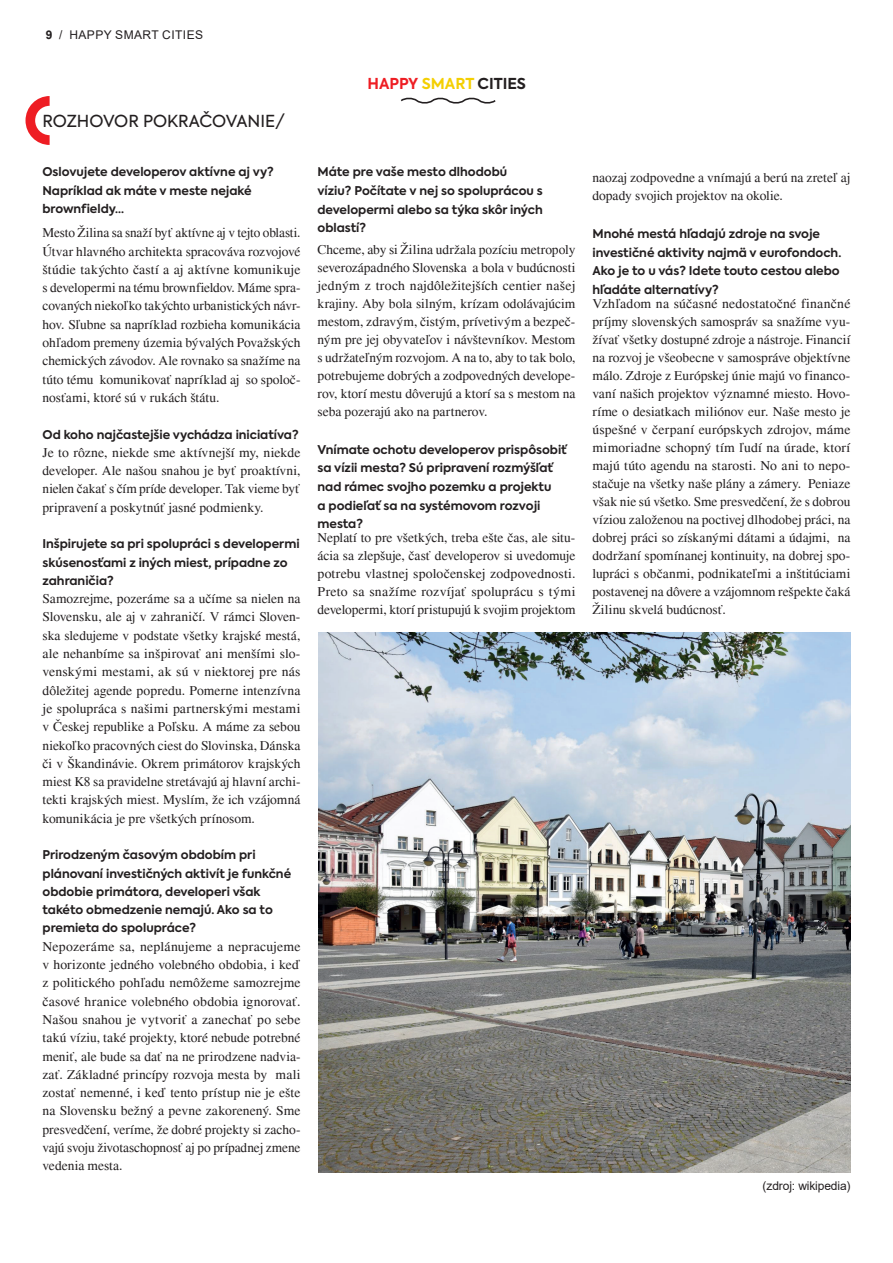
<style>
.page{position:relative;width:893px;height:1263px;background:#fff}
.page>*{position:absolute;margin:0;border:0;box-sizing:border-box;transform-origin:0 0}
.t1{font:16.5px "Axiforma";color:#231f20}
.t2{font:700 15px "Axiforma";color:#231f20}
.t3{font:13.5px/18.3px "Times";color:#231f20;text-align:justify}
.t4{font:700 12px/18.3px "Axiforma";color:#231f20}
.t5{font:12px "Arial";letter-spacing:.035em;color:#231f20}
.t6{font:12px "Arial";letter-spacing:-.01em;color:#231f20}
.s1{font-weight:700}
.s2{color:#ee1d23}
.s3{color:#f4cf02}
</style>
<div class="page">
<img style="left:318px;top:633px;width:532px;height:539px">
<svg style="left:401px;top:97px;width:95px;height:7px"></svg>
<svg style="left:26px;top:96px;width:24px;height:49px"></svg>
<p class="t5" style="left:46px;top:26px;width:159px"><span class="s1">9</span> / HAPPY SMART CITIES</p>
<p class="t1" style="left:43px;top:110px;width:244px">ROZHOVOR POKRAČOVANIE/</p>
<p class="t4" style="left:43px;top:163px;width:233px">Oslovujete developerov aktívne aj vy?<br>Napríklad ak máte v meste nejaké brownfieldy...</p>
<p class="t3" style="left:43px;top:224px;width:259px">Mesto Žilina sa snaží byť aktívne aj v tejto oblasti.<br>Útvar hlavného architekta spracováva rozvojové štúdie takýchto častí a aj aktívne komunikuje s developermi na tému brownfieldov. Máme spra&shy;covaných niekoľko takýchto urbanistických návr&shy;hov. Sľubne sa napríklad rozbieha komunikácia ohľadom premeny územia bývalých Považských chemických závodov. Ale rovnako sa snažíme na túto tému komunikovať napríklad aj so spoloč&shy;nosťami, ktoré sú v rukách štátu.</p>
<p class="t4" style="left:43px;top:425px;width:258px">Od koho najčastejšie vychádza iniciatíva?</p>
<p class="t3" style="left:43px;top:443px;width:259px">Je to rôzne, niekde sme aktívnejší my, niekde developer. Ale našou snahou je byť proaktívni, nielen čakať s čím príde developer. Tak vieme byť pripravení a poskytnúť jasné podmienky.</p>
<p class="t4" style="left:43px;top:535px;width:259px">Inšpirujete sa pri spolupráci s developermi skúsenosťami z iných miest, prípadne zo zahraničia?</p>
<p class="t3" style="left:43px;top:590px;width:259px">Samozrejme, pozeráme sa a učíme sa nielen na Slovensku, ale aj v zahraničí. V rámci Sloven&shy;ska sledujeme v podstate všetky krajské mestá, ale nehanbíme sa inšpirovať ani menšími slo&shy;venskými mestami, ak sú v niektorej pre nás dôležitej agende popredu. Pomerne intenzívna je spolupráca s našimi partnerskými mestami v Českej republike a Poľsku. A máme za sebou niekoľko pracovných ciest do Slovinska, Dánska či v Škandinávie. Okrem primátorov krajských miest K8 sa pravidelne stretávajú aj hlavní archi&shy;tekti krajských miest. Myslím, že ich vzájomná komunikácia je pre všetkých prínosom.</p>
<p class="t4" style="left:43px;top:846px;width:250px">Prirodzeným časovým obdobím pri plánovaní investičných aktivít je funkčné obdobie primátora, developeri však takéto obmedzenie nemajú. Ako sa to premieta do spolupráce?</p>
<p class="t3" style="left:43px;top:937px;width:259px">Nepozeráme sa, neplánujeme a nepracujeme v horizonte jedného volebného obdobia, i keď z politického pohľadu nemôžeme samozrejme časové hranice volebného obdobia ignorovať.<br>Našou snahou je vytvoriť a zanechať po sebe takú víziu, také projekty, ktoré nebude potrebné meniť, ale bude sa dať na ne prirodzene nadvia&shy;zať. Základné princípy rozvoja mesta by mali zostať nemenné, i keď tento prístup nie je ešte na Slovensku bežný a pevne zakorenený. Sme presvedčení, veríme, že dobré projekty si zacho&shy;vajú svoju životaschopnosť aj po prípadnej zmene vedenia mesta.</p>
<p class="t2" style="left:368px;top:74px;width:160px"><span class="s2">HAPPY</span> <span class="s3">SMART</span> CITIES</p>
<p class="t4" style="left:317px;top:163px;width:227px">Máte pre vaše mesto dlhodobú víziu? Počítate v nej so spoluprácou s developermi alebo sa týka skôr iných oblastí?</p>
<p class="t3" style="left:317px;top:241px;width:259px">Chceme, aby si Žilina udržala pozíciu metropoly severozápadného Slovenska a bola v budúcnosti jedným z troch najdôležitejších centier našej krajiny. Aby bola silným, krízam odolávajúcim mestom, zdravým, čistým, prívetivým a bezpeč&shy;ným pre jej obyvateľov i návštevníkov. Mestom s udržateľným rozvojom. A na to, aby to tak bolo, potrebujeme dobrých a zodpovedných develope&shy;rov, ktorí mestu dôverujú a ktorí sa s mestom na seba pozerajú ako na partnerov.</p>
<p class="t4" style="left:317px;top:440px;width:251px">Vnímate ochotu developerov prispôsobiť sa vízii mesta? Sú pripravení rozmýšľať nad rámec svojho pozemku a projektu<br>a podieľať sa na systémovom rozvoji mesta?</p>
<p class="t3" style="left:317px;top:529px;width:259px">Neplatí to pre všetkých, treba ešte čas, ale situ&shy;ácia sa zlepšuje, časť developerov si uvedomuje potrebu vlastnej spoločenskej zodpovednosti.<br>Preto sa snažíme rozvíjať spoluprácu s tými developermi, ktorí pristupujú k svojim projektom</p>
<p class="t3" style="left:592px;top:169px;width:259px">naozaj zodpovedne a vnímajú a berú na zreteľ aj dopady svojich projektov na okolie.</p>
<p class="t4" style="left:592px;top:224px;width:250px;line-height:18.8px">Mnohé mestá hľadajú zdroje na svoje investičné aktivity najmä v eurofondoch.<br>Ako je to u vás? Idete touto cestou alebo hľadáte alternatívy?</p>
<p class="t3" style="left:592px;top:295px;width:259px">Vzhľadom na súčasné nedostatočné finančné príjmy slovenských samospráv sa snažíme vyu&shy;žívať všetky dostupné zdroje a nástroje. Financií na rozvoj je všeobecne v samospráve objektívne málo. Zdroje z Európskej únie majú vo financo&shy;vaní našich projektov významné miesto. Hovo&shy;ríme o desiatkach miliónov eur. Naše mesto je úspešné v čerpaní európskych zdrojov, máme mimoriadne schopný tím ľudí na úrade, ktorí majú túto agendu na starosti. No ani to nepo&shy;stačuje na všetky naše plány a zámery. Peniaze však nie sú všetko. Sme presvedčení, že s dobrou víziou založenou na poctivej dlhodobej práci, na dobrej práci so získanými dátami a údajmi, na dodržaní spomínanej kontinuity, na dobrej spo&shy;lupráci s občanmi, podnikateľmi a inštitúciami postavenej na dôvere a vzájomnom rešpekte čaká Žilinu skvelá budúcnosť.</p>
<p class="t6" style="left:763px;top:1177px;width:89px">(zdroj: wikipedia)</p>
</div>
